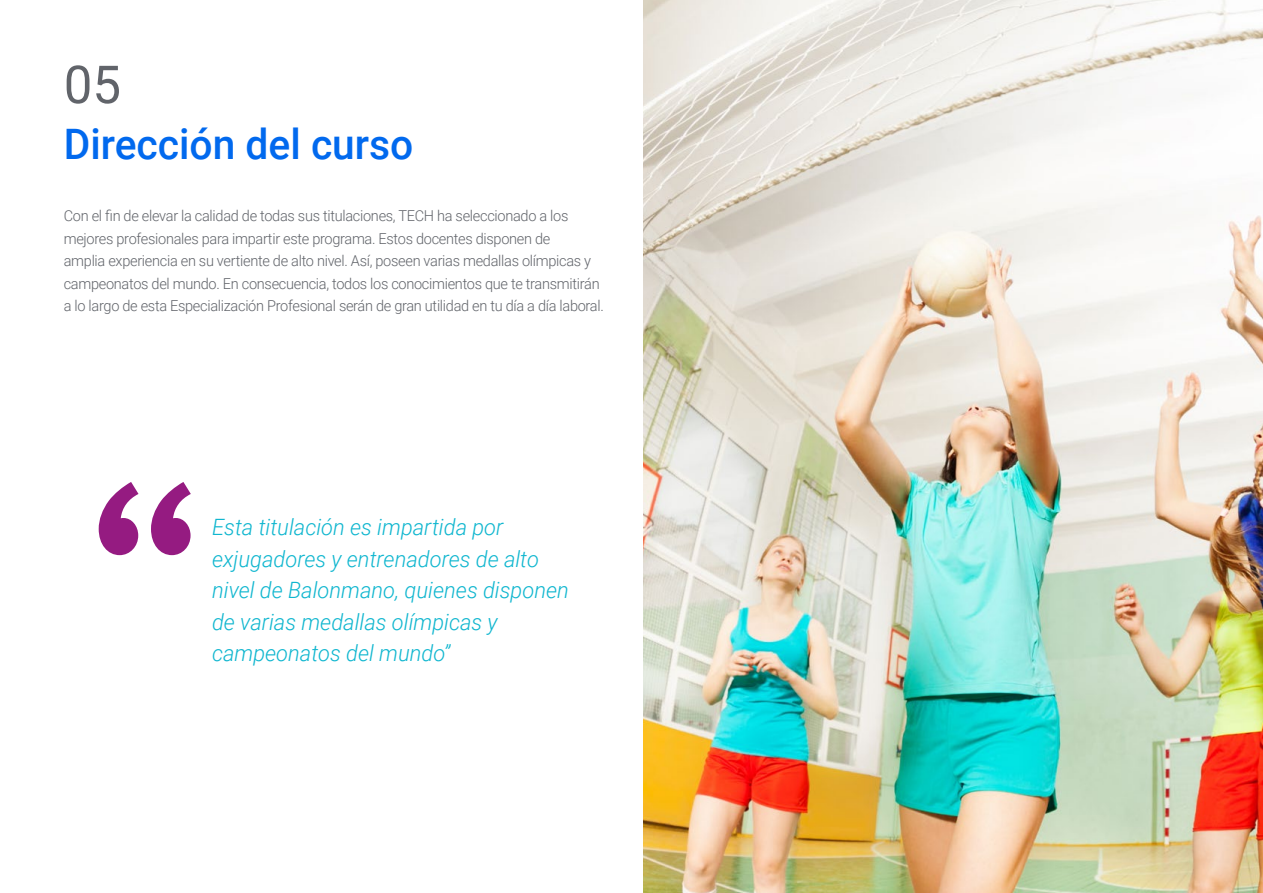
<style>
.page{position:relative;width:1263px;height:893px;background:#fff}
.page>*{position:absolute;margin:0;border:0;box-sizing:border-box;transform-origin:0 0}
.t1{font:52.5px "Roboto";color:#61646a}
.t2{font:500 42px "Roboto";color:#0169ee}
.t3{font:italic 300 22.5px/31.5px "Roboto";color:#0fb6cf}
.t4{font:300 15px/22.5px "Roboto";letter-spacing:-.02em;color:#61646a}
</style>
<div class="page">
<img style="left:643px;top:0;width:620px;height:893px">
<svg style="left:99px;top:482px;width:92px;height:73px"></svg>
<h1 class="t1" style="left:64px;top:48px;width:59px">05</h1>
<h2 class="t2" style="left:64px;top:115px;width:351px">Dirección del curso</h2>
<p class="t4" style="left:64px;top:204px;width:542px">Con el fin de elevar la calidad de todas sus titulaciones, TECH ha seleccionado a los mejores profesionales para impartir este programa. Estos docentes disponen de<br>amplia experiencia en su vertiente de alto nivel. Así, poseen varias medallas olímpicas y campeonatos del mundo. En consecuencia, todos los conocimientos que te transmitirán a lo largo de esta Especialización Profesional serán de gran utilidad en tu día a día laboral.</p>
<h3 class="t3" style="left:212px;top:511px;width:358px">Esta titulación es impartida por exjugadores y entrenadores de alto nivel de Balonmano, quienes disponen de varias medallas olímpicas y campeonatos del mundo”</h3>
</div>
